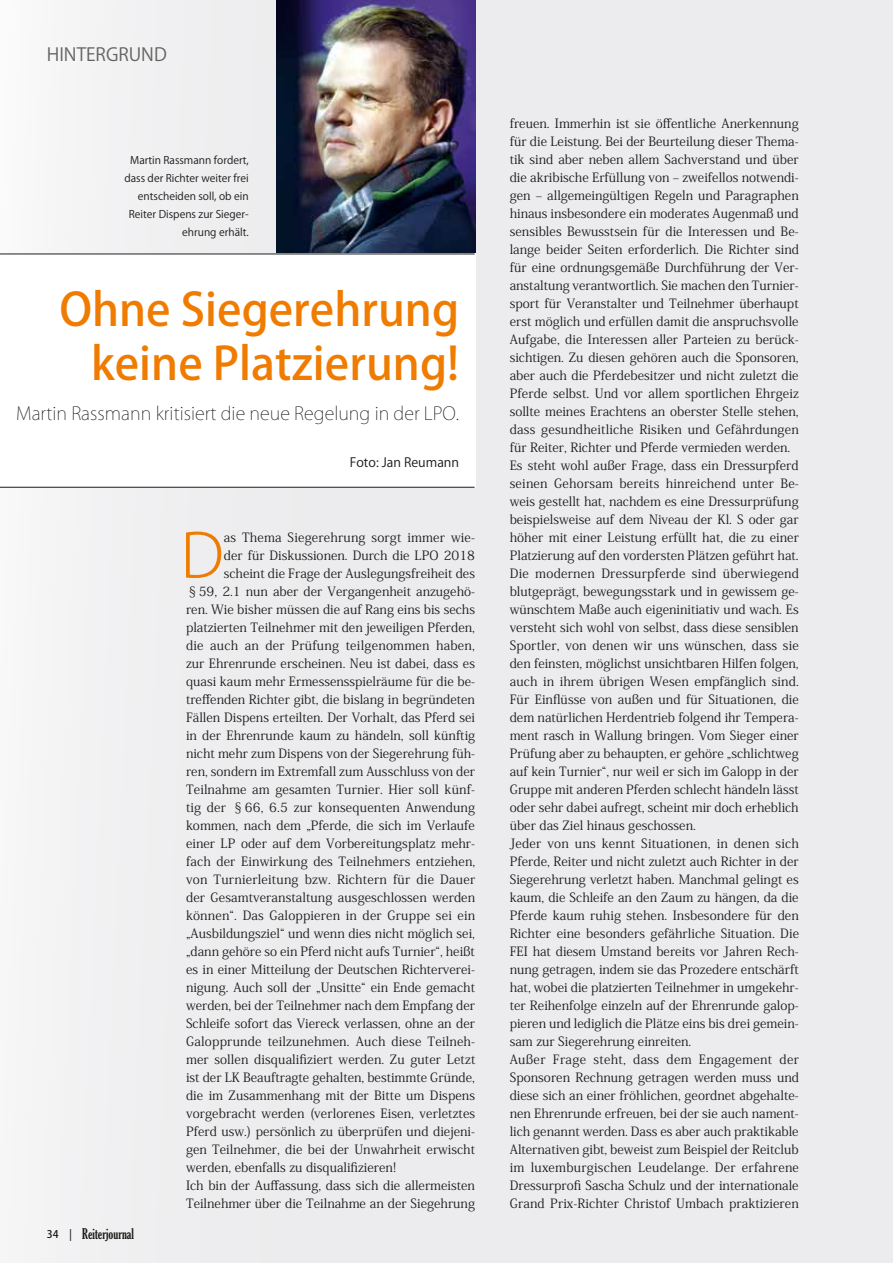
<style>
.page{position:relative;width:893px;height:1263px;background:#ecebed}
.page>*{position:absolute;margin:0;border:0;box-sizing:border-box;transform-origin:0 0}
.t1{font:300 60.15px "Koz Go Pro";color:#ef7c00}
.t2{font:500 45px/54px "Koz Go Pro";color:#ef7c00;text-align:right}
.t3{font:200 18px "Koz Go Pro";color:#1a1a18}
.t4{font:18px "Koz Go Pro";color:#636362}
.t5{font:14.25px "Gloucester OT Extra Condensed";color:#1a1a18}
.t6{font:12.75px/18px "Koz Min Pro";color:#1a1a18}
.t7{font:12.75px "Koz Min Pro";letter-spacing:.02em;color:#1a1a18}
.t8{font:12.75px "Koz Go Pro";color:#1a1a18}
.t9{font:10.5px/18px "Koz Go Pro";color:#1a1a18;text-align:right}
.s1{font-family:"Koz Go Pro";font-weight:500;font-size:10.5px}
</style>
<div class="page">
<img style="left:277px;top:0;width:198px;height:254px">
<div style="left:0;top:254px;width:475px;height:234px;background:#fff"></div>
<hr style="left:0;top:254px;width:475px;height:1px;background:#1a1a18">
<hr style="left:0;top:487px;width:475px;height:1px;background:#1a1a18">
<h3 class="t4" style="left:47px;top:43px;width:122px">Hintergrund</h3>
<p class="t9" style="left:124px;top:151px;width:126px">Martin Rassmann fordert, dass der Richter weiter frei entscheiden soll, ob ein<br>Reiter Dispens zur Sieger&shy;ehrung erhält.</p>
<h2 class="t2" style="left:59px;top:284px;width:401px">Ohne Siegerehrung keine Platzierung!</h2>
<h3 class="t3" style="left:16px;top:401px;width:444px">Martin Rassmann kritisiert die neue Regelung in der LPO.</h3>
<p class="t8" style="left:350px;top:454px;width:111px">Foto: Jan Reumann</p>
<p class="t5" style="left:47px;top:1226px;width:89px"><span class="s1">34 |</span> Reiterjournal</p>
<h1 class="t1" style="left:181px;top:516px;width:45px">D</h1>
<p class="t6" style="left:224px;top:527px;width:253px">as Thema Siegerehrung sorgt immer wie-</p>
<p class="t6" style="left:224px;top:545px;width:253px">der für Diskussionen. Durch die LPO 2018</p>
<p class="t6" style="left:224px;top:563px;width:253px">scheint die Frage der Auslegungsfreiheit des</p>
<p class="t6" style="left:186px;top:581px;width:290px">§59, 2.1 nun aber der Vergangenheit anzugehö-</p>
<p class="t6" style="left:186px;top:599px;width:290px">ren. Wie bisher müssen die auf Rang eins bis sechs</p>
<p class="t6" style="left:186px;top:617px;width:290px">platzierten Teilnehmer mit den jeweiligen Pferden,</p>
<p class="t7" style="left:186px;top:636px;width:290px">die auch an der Prüfung teilgenommen haben,</p>
<p class="t6" style="left:186px;top:653px;width:290px">zur Ehrenrunde erscheinen. Neu ist dabei, dass es</p>
<p class="t6" style="left:186px;top:671px;width:290px">quasi kaum mehr Ermessensspielräume für die be-</p>
<p class="t6" style="left:186px;top:689px;width:290px">treffenden Richter gibt, die bislang in begründeten</p>
<p class="t6" style="left:186px;top:707px;width:290px">Fällen Dispens erteilten. Der Vorhalt, das Pferd sei</p>
<p class="t6" style="left:186px;top:725px;width:291px">in der Ehrenrunde kaum zu händeln, soll künftig</p>
<p class="t6" style="left:186px;top:743px;width:290px">nicht mehr zum Dispens von der Siegerehrung füh-</p>
<p class="t6" style="left:186px;top:761px;width:290px">ren, sondern im Extremfall zum Ausschluss von der</p>
<p class="t6" style="left:186px;top:779px;width:290px">Teilnahme am gesamten Turnier. Hier soll künf-</p>
<p class="t6" style="left:186px;top:797px;width:291px">tig der §66, 6.5 zur konsequenten Anwendung</p>
<p class="t6" style="left:186px;top:815px;width:290px">kommen, nach dem „Pferde, die sich im Verlaufe</p>
<p class="t6" style="left:186px;top:833px;width:291px">einer LP oder auf dem Vorbereitungsplatz mehr-</p>
<p class="t6" style="left:186px;top:851px;width:291px">fach der Einwirkung des Teilnehmers entziehen,</p>
<p class="t6" style="left:186px;top:869px;width:291px">von Turnierleitung bzw. Richtern für die Dauer</p>
<p class="t6" style="left:186px;top:888px;width:291px">der Gesamtveranstaltung ausgeschlossen werden</p>
<p class="t6" style="left:186px;top:906px;width:291px">können“. Das Galoppieren in der Gruppe sei ein</p>
<p class="t6" style="left:186px;top:924px;width:290px">„Ausbildungsziel“ und wenn dies nicht möglich sei,</p>
<p class="t6" style="left:186px;top:942px;width:290px">„dann gehöre so ein Pferd nicht aufs Turnier“, heißt</p>
<p class="t6" style="left:186px;top:960px;width:290px">es in einer Mitteilung der Deutschen Richterverei-</p>
<p class="t6" style="left:186px;top:978px;width:290px">nigung. Auch soll der „Unsitte“ ein Ende gemacht</p>
<p class="t6" style="left:186px;top:996px;width:290px">werden, bei der Teilnehmer nach dem Empfang der</p>
<p class="t6" style="left:186px;top:1014px;width:290px">Schleife sofort das Viereck verlassen, ohne an der</p>
<p class="t6" style="left:186px;top:1032px;width:291px">Galopprunde teilzunehmen. Auch diese Teilneh-</p>
<p class="t6" style="left:186px;top:1050px;width:291px">mer sollen disqualifiziert werden. Zu guter Letzt</p>
<p class="t6" style="left:186px;top:1068px;width:290px">ist der LK Beauftragte gehalten, bestimmte Gründe,</p>
<p class="t6" style="left:186px;top:1086px;width:290px">die im Zusammenhang mit der Bitte um Dispens</p>
<p class="t6" style="left:186px;top:1104px;width:291px">vorgebracht werden (verlorenes Eisen, verletztes</p>
<p class="t6" style="left:186px;top:1122px;width:290px">Pferd usw.) persönlich zu überprüfen und diejeni-</p>
<p class="t6" style="left:186px;top:1140px;width:290px">gen Teilnehmer, die bei der Unwahrheit erwischt</p>
<p class="t6" style="left:186px;top:1158px;width:212px">werden, ebenfalls zu disqualifizieren!</p>
<p class="t6" style="left:186px;top:1176px;width:290px">Ich bin der Auffassung, dass sich die allermeisten</p>
<p class="t6" style="left:186px;top:1194px;width:290px">Teilnehmer über die Teilnahme an der Siegehrung</p>
<p class="t6" style="left:510px;top:114px;width:291px">freuen. Immerhin ist sie öffentliche Anerkennung für die Leistung. Bei der Beurteilung dieser Thema&shy;tik sind aber neben allem Sachverstand und über die akribische Erfüllung von – zweifellos notwendi&shy;gen – allgemeingültigen Regeln und Paragraphen hinaus insbesondere ein moderates Augenmaß und sensibles Bewusstsein für die Interessen und Be&shy;lange beider Seiten erforderlich. Die Richter sind für eine ordnungsgemäße Durchführung der Ver&shy;anstaltung verantwortlich. Sie machen den Turnier&shy;sport für Veranstalter und Teilnehmer überhaupt erst möglich und erfüllen damit die anspruchsvolle Aufgabe, die Interessen aller Parteien zu berück&shy;sichtigen. Zu diesen gehören auch die Sponsoren, aber auch die Pferdebesitzer und nicht zuletzt die Pferde selbst. Und vor allem sportlichen Ehrgeiz sollte meines Erachtens an oberster Stelle stehen, dass gesundheitliche Risiken und Gefährdungen für Reiter, Richter und Pferde vermieden werden.<br>Es steht wohl außer Frage, dass ein Dressurpferd seinen Gehorsam bereits hinreichend unter Be&shy;weis gestellt hat, nachdem es eine Dressurprüfung beispielsweise auf dem Niveau der Kl. S oder gar höher mit einer Leistung erfüllt hat, die zu einer Platzierung auf den vordersten Plätzen geführt hat.<br>Die modernen Dressurpferde sind überwiegend blutgeprägt, bewegungsstark und in gewissem ge&shy;wünschtem Maße auch eigeninitiativ und wach. Es versteht sich wohl von selbst, dass diese sensiblen Sportler, von denen wir uns wünschen, dass sie den feinsten, möglichst unsichtbaren Hilfen folgen, auch in ihrem übrigen Wesen empfänglich sind.<br>Für Einflüsse von außen und für Situationen, die dem natürlichen Herdentrieb folgend ihr Tempera&shy;ment rasch in Wallung bringen. Vom Sieger einer Prüfung aber zu behaupten, er gehöre „schlichtweg auf kein Turnier“, nur weil er sich im Galopp in der Gruppe mit anderen Pferden schlecht händeln lässt oder sehr dabei aufregt, scheint mir doch erheblich über das Ziel hinaus geschossen.<br>Jeder von uns kennt Situationen, in denen sich Pferde, Reiter und nicht zuletzt auch Richter in der Siegerehrung verletzt haben. Manchmal gelingt es kaum, die Schleife an den Zaum zu hängen, da die Pferde kaum ruhig stehen. Insbesondere für den Richter eine besonders gefährliche Situation. Die FEI hat diesem Umstand bereits vor Jahren Rech&shy;nung getragen, indem sie das Prozedere entschärft hat, wobei die platzierten Teilnehmer in umgekehr&shy;ter Reihenfolge einzeln auf der Ehrenrunde galop&shy;pieren und lediglich die Plätze eins bis drei gemein&shy;sam zur Siegerehrung einreiten.<br>Außer Frage steht, dass dem Engagement der Sponsoren Rechnung getragen werden muss und diese sich an einer fröhlichen, geordnet abgehalte&shy;nen Ehrenrunde erfreuen, bei der sie auch nament&shy;lich genannt werden. Dass es aber auch praktikable Alternativen gibt, beweist zum Beispiel der Reitclub im luxemburgischen Leudelange. Der erfahrene Dressurprofi Sascha Schulz und der internationale Grand Prix-Richter Christof Umbach praktizieren</p>
</div>
